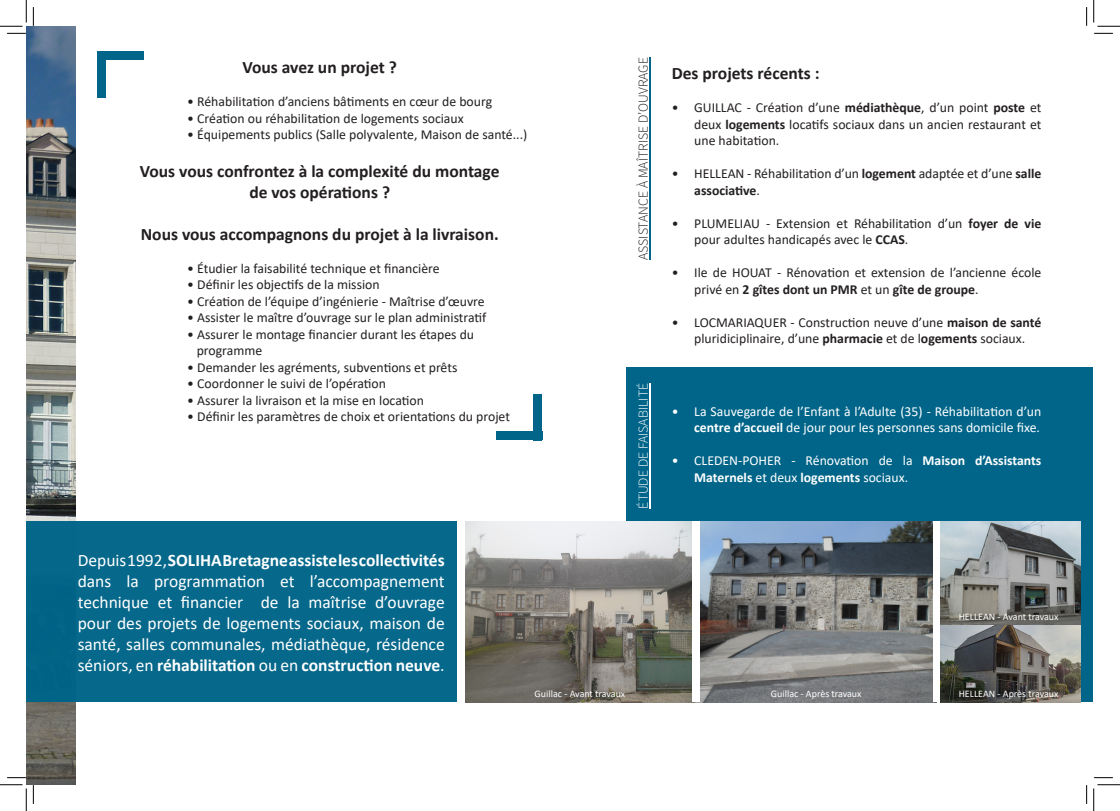
<style>
.page{position:relative;width:1120px;height:811px;background:#fff}
.page>*{position:absolute;margin:0;border:0;box-sizing:border-box;transform-origin:0 0}
.t1{font:17.5px/21px "Calibri";color:#fff;text-align:justify}
.t2{font:700 17.5px "Calibri";color:#231f20}
.t3{font:13.75px/16.5px "Calibri";color:#231f20}
.t4{font:13.75px/16.5px "Calibri";color:#fff;text-align:right}
.t5{font:300 13.75px "Source Sans Pro";color:#231f20}
.t6{font:300 13.75px "Source Sans Pro";color:#fff}
.t7{font:10px "Calibri";color:#fff}
.s1{font-weight:700}
</style>
<div class="page">
<div style="left:626px;top:367px;width:466px;height:335px;background:#006589"></div>
<img style="left:27px;top:27px;width:48px;height:757px">
<img style="left:465px;top:521px;width:471px;height:181px">
<div style="left:97px;top:51px;width:46px;height:9px;background:#006589"></div>
<div style="left:97px;top:51px;width:9px;height:46px;background:#006589"></div>
<div style="left:496px;top:431px;width:46px;height:9px;background:#006589"></div>
<div style="left:533px;top:394px;width:9px;height:46px;background:#006589"></div>
<div style="left:26px;top:521px;width:438px;height:181px;background:#006589"></div>
<div style="left:457px;top:521px;width:7px;height:184px;background:#fff"></div>
<div style="left:692px;top:521px;width:7px;height:181px;background:#fff"></div>
<div style="left:932px;top:522px;width:8px;height:180px;background:#fff"></div>
<hr style="left:649px;top:58px;width:2px;height:202px;background:#006589">
<hr style="left:649px;top:383px;width:2px;height:125px;background:#fff">
<img style="left:940px;top:522px;width:139px;height:180px">
<svg style="left:7px;top:33px;width:19px;height:1px"></svg>
<svg style="left:1094px;top:33px;width:18px;height:1px"></svg>
<svg style="left:7px;top:777px;width:19px;height:1px"></svg>
<svg style="left:1094px;top:777px;width:18px;height:1px"></svg>
<svg style="left:33px;top:7px;width:1px;height:19px"></svg>
<svg style="left:33px;top:785px;width:1px;height:19px"></svg>
<svg style="left:0;top:0;width:27px;height:27px"></svg>
<svg style="left:0;top:784px;width:27px;height:27px"></svg>
<svg style="left:1093px;top:0;width:26px;height:27px"></svg>
<svg style="left:1093px;top:784px;width:26px;height:27px"></svg>
<p class="t2" style="left:242px;top:55px;width:156px">Vous avez un projet ?</p>
<p class="t3" style="left:187px;top:93px;width:306px">• Réhabilitation d’anciens bâtiments en cœur de bourg</p>
<p class="t3" style="left:187px;top:109px;width:278px">• Création ou réhabilitation de logements sociaux</p>
<p class="t3" style="left:187px;top:126px;width:341px">• Équipements publics (Salle polyvalente, Maison de santé...)</p>
<p class="t2" style="left:140px;top:158px;width:361px">Vous vous confrontez à la complexité du montage</p>
<p class="t2" style="left:249px;top:179px;width:142px">de vos opérations ?</p>
<p class="t2" style="left:141px;top:221px;width:359px">Nous vous accompagnons du projet à la livraison.</p>
<p class="t3" style="left:187px;top:259px;width:254px">• Étudier la faisabilité technique et financière</p>
<p class="t3" style="left:187px;top:276px;width:194px">• Définir les objectifs de la mission</p>
<p class="t3" style="left:187px;top:292px;width:299px">• Création de l’équipe d’ingénierie - Maîtrise d’œuvre</p>
<p class="t3" style="left:187px;top:309px;width:301px">• Assister le maître d’ouvrage sur le plan administratif</p>
<p class="t3" style="left:187px;top:325px;width:288px">• Assurer le montage financier durant les étapes du</p>
<p class="t3" style="left:197px;top:342px;width:67px">programme</p>
<p class="t3" style="left:187px;top:358px;width:271px">• Demander les agréments, subventions et prêts</p>
<p class="t3" style="left:187px;top:375px;width:200px">• Coordonner le suivi de l’opération</p>
<p class="t3" style="left:187px;top:391px;width:238px">• Assurer la livraison et la mise en location</p>
<p class="t3" style="left:187px;top:408px;width:324px">• Définir les paramètres de choix et orientations du projet</p>
<p class="t5" style="left:634px;top:260px;width:204px;rotate:-90deg">ASSISTANCE À MAÎTRISE D’OUVRAGE</p>
<p class="t6" style="left:634px;top:508px;width:127px;rotate:-90deg">ÉTUDE DE FAISABILITÉ</p>
<p class="t2" style="left:671px;top:61px;width:149px">Des projets récents :</p>
<p class="t3" style="left:694px;top:99px;width:348px;text-align:justify;text-indent:-22px">• GUILLAC - Création d’une <span class="s1">médiathèque</span>, d’un point <span class="s1">poste</span> et deux <span class="s1">logements</span> locatifs sociaux dans un ancien restaurant et une habitation.</p>
<p class="t3" style="left:694px;top:165px;width:348px;text-indent:-22px">• HELLEAN - Réhabilitation d’un <span class="s1">logement</span> adaptée et d’une <span class="s1">salle associative</span>.</p>
<p class="t3" style="left:694px;top:215px;width:348px;text-indent:-22px">• PLUMELIAU - Extension et Réhabilitation d’un <span class="s1">foyer de vie </span>pour adultes handicapés avec le <span class="s1">CCAS</span>.</p>
<p class="t3" style="left:694px;top:264px;width:348px;text-indent:-22px">• Ile de HOUAT - Rénovation et extension de l’ancienne école privé en <span class="s1">2 gîtes dont un PMR</span> et un <span class="s1">gîte de groupe</span>.</p>
<p class="t3" style="left:671px;top:314px;width:371px;text-align:center">• LOCMARIAQUER - Construction neuve d’une <span class="s1">maison de santé </span>pluridiciplinaire, d’une <span class="s1">pharmacie</span> et de l<span class="s1">ogements</span> sociaux.</p>
<p class="t4" style="left:671px;top:403px;width:371px">• La Sauvegarde de l’Enfant à l’Adulte (35) - Réhabilitation d’un <span class="s1">centre d’accueil</span> de jour pour les personnes sans domicile fixe.</p>
<p class="t4" style="left:694px;top:452px;width:348px;text-align:left;text-indent:-22px">• CLEDEN-POHER - Rénovation de la <span class="s1">Maison d’Assistants<br>Maternels</span> et deux <span class="s1">logements</span> sociaux.</p>
<p class="t1" style="left:78px;top:549px;width:368px">Depuis 1992, <span class="s1">SOLIHA Bretagne assiste les collectivités </span>dans la programmation et l’accompagnement technique et financier de la maîtrise d’ouvrage pour des projets de logements sociaux, maison de santé, salles communales, médiathèque, résidence séniors, en <span class="s1">réhabilitation</span> ou en <span class="s1">construction neuve</span>.</p>
<p class="t7" style="left:534px;top:686px;width:92px">Guillac - Avant travaux</p>
<p class="t7" style="left:770px;top:686px;width:92px">Guillac - Après travaux</p>
<p class="t7" style="left:958px;top:609px;width:101px">HELLEAN - Avant travaux</p>
<p class="t7" style="left:958px;top:687px;width:101px">HELLEAN - Après travaux</p>
</div>
